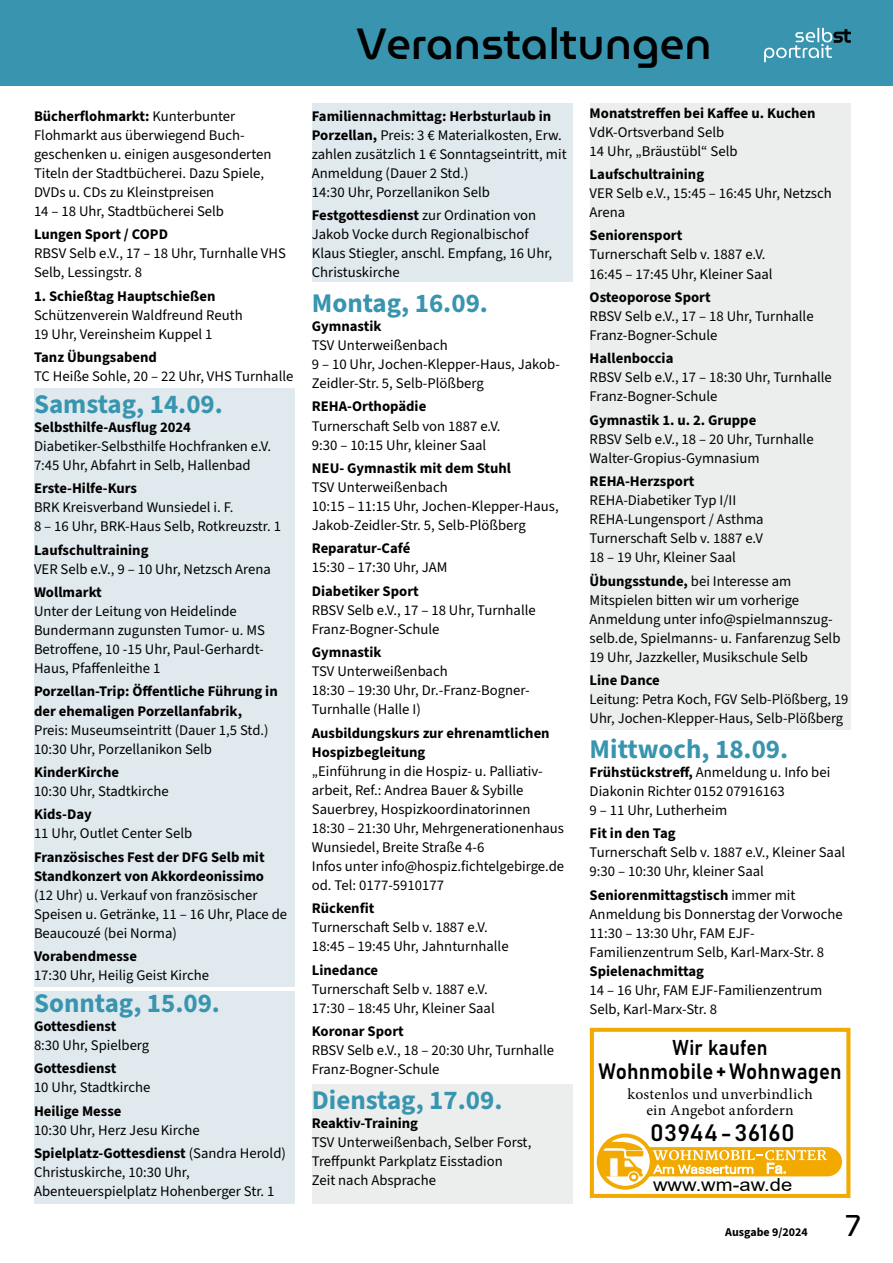
<style>
.page{position:relative;width:893px;height:1263px;background:#fff}
.page>*{position:absolute;margin:0;border:0;box-sizing:border-box;transform-origin:0 0}
.t1{font:100 43.5px "Museo Moderno";color:#000}
.t2{font:100 30px "Museo Moderno";color:#000}
.t3{font:700 27px "Source Sans 3";color:#3995af}
.t4{font:23.4px "Bahnschrift";letter-spacing:.005em;color:#000;scale:1.06 1}
.t5{font:21.9px "Bahnschrift";letter-spacing:.005em;color:#000;scale:.94 1}
.t6{font:21.3px "Bahnschrift";letter-spacing:.015em;color:#000;scale:.91 1}
.t7{font:18px "Arial";color:#000;scale:1.12 1}
.t8{font:15.3px/16px "Minion Pro";letter-spacing:.01em;color:#000;text-align:center}
.t9{font:14.7px/19px "Source Sans 3";color:#000}
.t10{font:700 14.7px/19px "Source Sans 3";color:#000}
.t11{font:700 12px "Source Sans 3";color:#000}
.s1{font-weight:700}
</style>
<div class="page">
<div style="left:0;top:0;width:893px;height:85px;background:#3995af"></div>
<svg style="left:764px;top:28px;width:86px;height:34px"></svg>
<div style="left:34px;top:388px;width:261px;height:598px;background:#e0e9ee"></div>
<div style="left:34px;top:991px;width:261px;height:212px;background:#e0e9ee"></div>
<div style="left:312px;top:103px;width:261px;height:179px;background:#e0e9ee"></div>
<div style="left:312px;top:1084px;width:261px;height:119px;background:#eceded"></div>
<div style="left:590px;top:103px;width:260px;height:627px;background:#eceded"></div>
<div style="left:590px;top:1028px;width:260px;height:170px;border:4px solid #f2a900"></div>
<div style="left:597px;top:1147px;width:245px;height:29px;background:#f2a900;border-radius:15px"></div>
<div style="left:597px;top:1133px;width:57px;height:57px;border:4px solid #f2a900;border-radius:50%"></div>
<svg style="left:601px;top:1135px;width:226px;height:53px"></svg>
<p class="t9" style="left:34px;top:106px;width:239px"><span class="s1">Bücherflohmarkt:</span> Kunterbunter Flohmarkt aus überwiegend Buch&shy;geschenken u. einigen ausgesonderten Titeln der Stadtbücherei. Dazu Spiele, DVDs u. CDs zu Kleinstpreisen<br>14 – 18 Uhr, Stadtbücherei Selb</p>
<p class="t10" style="left:34px;top:225px;width:136px">Lungen Sport / COPD</p>
<p class="t9" style="left:34px;top:244px;width:253px">RBSV Selb e.V., 17 – 18 Uhr, Turnhalle VHS<br>Selb, Lessingstr. 8</p>
<p class="t10" style="left:34px;top:286px;width:183px">1. Schießtag Hauptschießen</p>
<p class="t9" style="left:34px;top:305px;width:210px">Schützenverein Waldfreund Reuth<br>19 Uhr, Vereinsheim Kuppel 1</p>
<p class="t10" style="left:34px;top:348px;width:125px">Tanz Übungsabend</p>
<p class="t9" style="left:34px;top:367px;width:261px">TC Heiße Sohle, 20 – 22 Uhr, VHS Turnhalle</p>
<h3 class="t3" style="left:34px;top:386px;width:190px">Samstag, 14.09.</h3>
<p class="t10" style="left:34px;top:417px;width:159px">Selbsthilfe-Ausflug 2024</p>
<p class="t9" style="left:34px;top:436px;width:239px">Diabetiker-Selbsthilfe Hochfranken e.V.<br>7:45 Uhr, Abfahrt in Selb, Hallenbad</p>
<p class="t10" style="left:34px;top:479px;width:105px">Erste-Hilfe-Kurs</p>
<p class="t9" style="left:34px;top:498px;width:249px">BRK Kreisverband Wunsiedel i. F.<br>8 – 16 Uhr, BRK-Haus Selb, Rotkreuzstr. 1</p>
<p class="t10" style="left:34px;top:540px;width:116px">Laufschultraining</p>
<p class="t9" style="left:34px;top:559px;width:238px">VER Selb e.V., 9 – 10 Uhr, Netzsch Arena</p>
<p class="t10" style="left:34px;top:582px;width:69px">Wollmarkt</p>
<p class="t9" style="left:34px;top:602px;width:233px">Unter der Leitung von Heidelinde<br>Bundermann zugunsten Tumor- u. MS<br>Betroffene, 10 -15 Uhr, Paul-Gerhardt-<br>Haus, Pfaffenleithe 1</p>
<p class="t10" style="left:34px;top:682px;width:245px">Porzellan-Trip: Öffentliche Führung in der ehemaligen Porzellanfabrik,</p>
<p class="t9" style="left:34px;top:720px;width:236px">Preis: Museumseintritt (Dauer 1,5 Std.)<br>10:30 Uhr, Porzellanikon Selb</p>
<p class="t10" style="left:34px;top:762px;width:87px">KinderKirche</p>
<p class="t9" style="left:34px;top:782px;width:136px">10:30 Uhr, Stadtkirche</p>
<p class="t10" style="left:34px;top:805px;width:59px">Kids-Day</p>
<p class="t9" style="left:34px;top:824px;width:160px">11 Uhr, Outlet Center Selb</p>
<p class="t10" style="left:34px;top:847px;width:232px">Französisches Fest der DFG Selb mit<br>Standkonzert von Akkordeonissimo</p>
<p class="t9" style="left:34px;top:885px;width:255px">(12 Uhr) u. Verkauf von französischer<br>Speisen u. Getränke, 11 – 16 Uhr, Place de<br>Beaucouzé (bei Norma)</p>
<p class="t10" style="left:34px;top:947px;width:104px">Vorabendmesse</p>
<p class="t9" style="left:34px;top:966px;width:177px">17:30 Uhr, Heilig Geist Kirche</p>
<h3 class="t3" style="left:34px;top:985px;width:188px">Sonntag, 15.09.</h3>
<p class="t10" style="left:34px;top:1016px;width:84px">Gottesdienst</p>
<p class="t9" style="left:34px;top:1035px;width:117px">8:30 Uhr, Spielberg</p>
<p class="t10" style="left:34px;top:1059px;width:84px">Gottesdienst</p>
<p class="t9" style="left:34px;top:1078px;width:118px">10 Uhr, Stadtkirche</p>
<p class="t10" style="left:34px;top:1101px;width:89px">Heilige Messe</p>
<p class="t9" style="left:34px;top:1118px;width:253px;line-height:23.2px">10:30 Uhr, Herz Jesu Kirche<br><span class="s1">Spielplatz-Gottesdienst</span> (Sandra Herold)</p>
<p class="t9" style="left:34px;top:1162px;width:242px">Christuskirche, 10:30 Uhr,<br>Abenteuerspielplatz Hohenberger Str. 1</p>
<h1 class="t1" style="left:357px;top:10px;width:356px">Veranstaltungen</h1>
<p class="t9" style="left:312px;top:106px;width:256px"><span class="s1">Familiennachmittag: Herbsturlaub in Porzellan,</span> Preis: 3 € Materialkosten, Erw. zahlen zusätzlich 1 € Sonntagseintritt, mit Anmeldung (Dauer 2 Std.)<br>14:30 Uhr, Porzellanikon Selb</p>
<p class="t9" style="left:312px;top:206px;width:242px"><span class="s1">Festgottesdienst</span> zur Ordination von<br>Jakob Vocke durch Regionalbischof<br>Klaus Stiegler, anschl. Empfang, 16 Uhr,<br>Christuskirche</p>
<h3 class="t3" style="left:312px;top:285px;width:178px">Montag, 16.09.</h3>
<p class="t10" style="left:312px;top:317px;width:71px">Gymnastik</p>
<p class="t9" style="left:312px;top:336px;width:250px">TSV Unterweißenbach<br>9 – 10 Uhr, Jochen-Klepper-Haus, Jakob-<br>Zeidler-Str. 5, Selb-Plößberg</p>
<p class="t10" style="left:312px;top:397px;width:116px">REHA-Orthopädie</p>
<p class="t9" style="left:312px;top:416px;width:190px">Turnerschaft Selb von 1887 e.V.<br>9:30 – 10:15 Uhr, kleiner Saal</p>
<p class="t10" style="left:312px;top:458px;width:201px">NEU- Gymnastik mit dem Stuhl</p>
<p class="t9" style="left:312px;top:477px;width:248px">TSV Unterweißenbach<br>10:15 – 11:15 Uhr, Jochen-Klepper-Haus,<br>Jakob-Zeidler-Str. 5, Selb-Plößberg</p>
<p class="t10" style="left:312px;top:539px;width:100px">Reparatur-Café</p>
<p class="t9" style="left:312px;top:558px;width:137px">15:30 – 17:30 Uhr, JAM</p>
<p class="t10" style="left:312px;top:581px;width:109px">Diabetiker Sport</p>
<p class="t9" style="left:312px;top:600px;width:225px">RBSV Selb e.V., 17 – 18 Uhr, Turnhalle<br>Franz-Bogner-Schule</p>
<p class="t10" style="left:312px;top:643px;width:71px">Gymnastik</p>
<p class="t9" style="left:312px;top:662px;width:219px">TSV Unterweißenbach<br>18:30 – 19:30 Uhr, Dr.-Franz-Bogner-<br>Turnhalle (Halle I)</p>
<p class="t10" style="left:312px;top:723px;width:239px">Ausbildungskurs zur ehrenamtlichen<br>Hospizbegleitung</p>
<p class="t9" style="left:312px;top:761px;width:254px">„Einführung in die Hospiz- u. Palliativ&shy;arbeit, Ref.: Andrea Bauer &amp; Sybille Sauerbrey, Hospizkoordinatorinnen 18:30 – 21:30 Uhr, Mehrgenerationenhaus Wunsiedel, Breite Straße 4-6<br>Infos unter info@hospiz.fichtelgebirge.de od. Tel: 0177-5910177</p>
<p class="t10" style="left:312px;top:899px;width:64px">Rückenfit</p>
<p class="t9" style="left:312px;top:918px;width:198px">Turnerschaft Selb v. 1887 e.V.<br>18:45 – 19:45 Uhr, Jahnturnhalle</p>
<p class="t10" style="left:312px;top:960px;width:68px">Linedance</p>
<p class="t9" style="left:312px;top:979px;width:184px">Turnerschaft Selb v. 1887 e.V.<br>17:30 – 18:45 Uhr, Kleiner Saal</p>
<p class="t10" style="left:312px;top:1022px;width:93px">Koronar Sport</p>
<p class="t9" style="left:312px;top:1041px;width:244px">RBSV Selb e.V., 18 – 20:30 Uhr, Turnhalle<br>Franz-Bogner-Schule</p>
<h3 class="t3" style="left:312px;top:1082px;width:192px">Dienstag, 17.09.</h3>
<p class="t10" style="left:312px;top:1113px;width:108px">Reaktiv-Training</p>
<p class="t9" style="left:312px;top:1132px;width:221px">TSV Unterweißenbach, Selber Forst,<br>Treffpunkt Parkplatz Eisstadion<br>Zeit nach Absprache</p>
<p class="t10" style="left:590px;top:103px;width:227px">Monatstreffen bei Kaffee u. Kuchen</p>
<p class="t9" style="left:590px;top:122px;width:149px">VdK-Ortsverband Selb<br>14 Uhr, „Bräustübl“ Selb</p>
<p class="t10" style="left:590px;top:165px;width:116px">Laufschultraining</p>
<p class="t9" style="left:590px;top:184px;width:244px">VER Selb e.V., 15:45 – 16:45 Uhr, Netzsch<br>Arena</p>
<p class="t10" style="left:590px;top:226px;width:94px">Seniorensport</p>
<p class="t9" style="left:590px;top:245px;width:184px">Turnerschaft Selb v. 1887 e.V.<br>16:45 – 17:45 Uhr, Kleiner Saal</p>
<p class="t10" style="left:590px;top:287px;width:123px">Osteoporose Sport</p>
<p class="t9" style="left:590px;top:306px;width:225px">RBSV Selb e.V., 17 – 18 Uhr, Turnhalle<br>Franz-Bogner-Schule</p>
<p class="t10" style="left:590px;top:349px;width:85px">Hallenboccia</p>
<p class="t9" style="left:590px;top:368px;width:244px">RBSV Selb e.V., 17 – 18:30 Uhr, Turnhalle<br>Franz-Bogner-Schule</p>
<p class="t10" style="left:590px;top:410px;width:168px">Gymnastik 1. u. 2. Gruppe</p>
<p class="t9" style="left:590px;top:429px;width:225px">RBSV Selb e.V., 18 – 20 Uhr, Turnhalle<br>Walter-Gropius-Gymnasium</p>
<p class="t10" style="left:590px;top:472px;width:106px">REHA-Herzsport</p>
<p class="t9" style="left:590px;top:491px;width:175px">REHA-Diabetiker Typ I/II<br>REHA-Lungensport / Asthma<br>Turnerschaft Selb v. 1887 e.V<br>18 – 19 Uhr, Kleiner Saal</p>
<p class="t9" style="left:590px;top:571px;width:252px"><span class="s1">Übungsstunde,</span> bei Interesse am Mitspielen bitten wir um vorherige Anmeldung unter info@spielmannszug&shy;selb.de, Spielmanns- u. Fanfarenzug Selb 19 Uhr, Jazzkeller, Musikschule Selb</p>
<p class="t10" style="left:590px;top:671px;width:72px">Line Dance</p>
<p class="t9" style="left:590px;top:690px;width:260px">Leitung: Petra Koch, FGV Selb-Plößberg, 19<br>Uhr, Jochen-Klepper-Haus, Selb-Plößberg</p>
<h3 class="t3" style="left:590px;top:731px;width:200px">Mittwoch, 18.09.</h3>
<p class="t9" style="left:590px;top:762px;width:242px"><span class="s1">Frühstückstreff,</span> Anmeldung u. Info bei<br>Diakonin Richter 0152 07916163<br>9 – 11 Uhr, Lutherheim</p>
<p class="t10" style="left:590px;top:824px;width:87px">Fit in den Tag</p>
<p class="t9" style="left:590px;top:843px;width:257px">Turnerschaft Selb v. 1887 e.V., Kleiner Saal<br>9:30 – 10:30 Uhr, kleiner Saal</p>
<p class="t9" style="left:590px;top:885px;width:255px"><span class="s1">Seniorenmittagstisch</span> immer mit Anmeldung bis Donnerstag der Vorwoche 11:30 – 13:30 Uhr, FAM EJF-Familienzentrum Selb, Karl-Marx-Str. 8</p>
<p class="t10" style="left:590px;top:961px;width:116px">Spielenachmittag</p>
<p class="t9" style="left:590px;top:980px;width:234px">14 – 16 Uhr, FAM EJF-Familienzentrum<br>Selb, Karl-Marx-Str. 8</p>
<h3 class="t6" style="left:673px;top:1031px;width:106px">Wir kaufen</h3>
<h3 class="t5" style="left:599px;top:1054px;width:260px">Wohnmobile+Wohnwagen</h3>
<p class="t8" style="left:627px;top:1086px;width:187px">kostenlos und unverbindlich ein Angebot anfordern</p>
<h3 class="t4" style="left:650px;top:1115px;width:138px">03944-36160</h3>
<p class="t7" style="left:653px;top:1172px;width:126px">www.wm-aw.de</p>
<p class="t11" style="left:725px;top:1224px;width:84px">Ausgabe 9/2024</p>
<h2 class="t2" style="left:845px;top:1202px;width:17px">7</h2>
</div>
